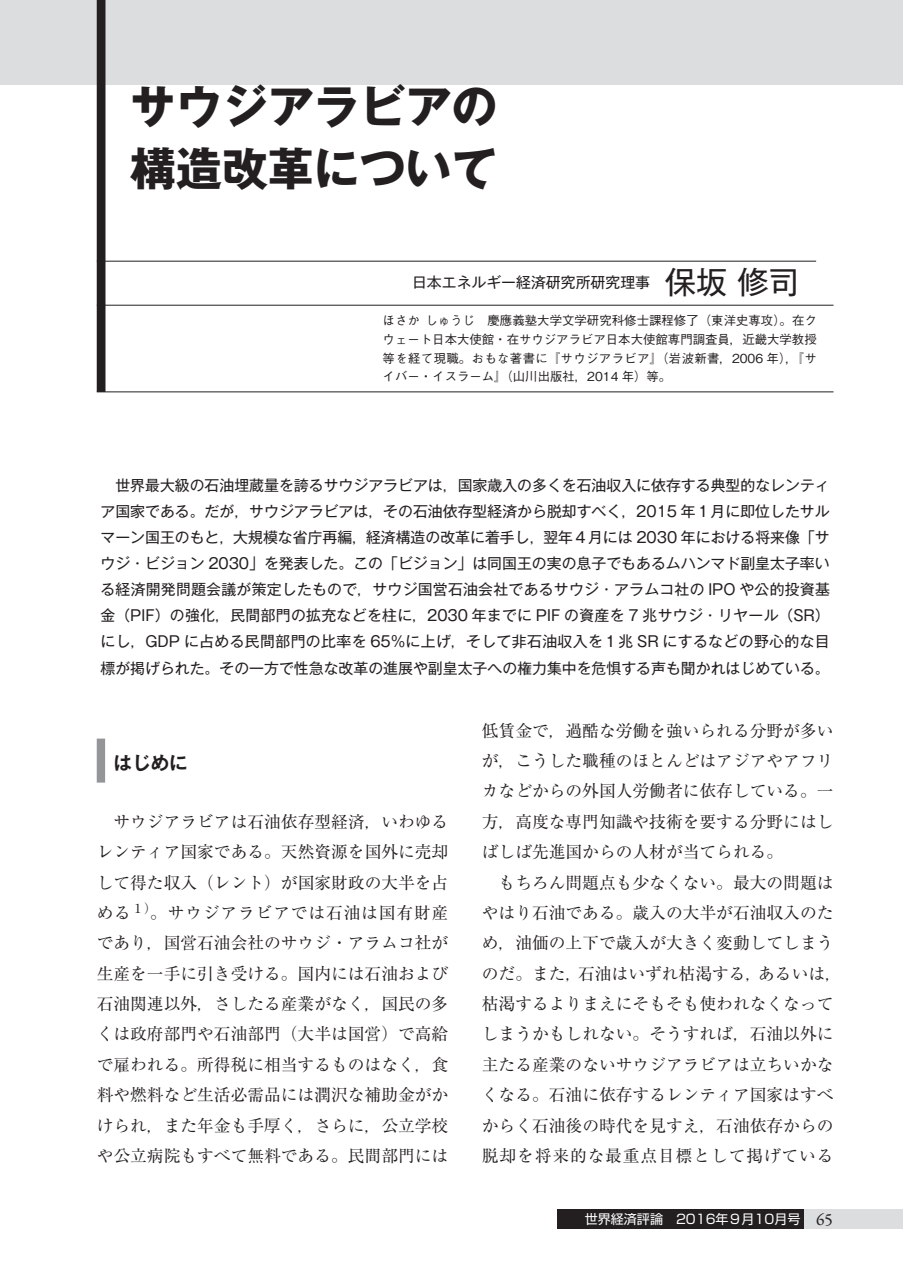
<style>
.page{position:relative;width:903px;height:1275px;background:#fff}
.page>*{position:absolute;margin:0;border:0;box-sizing:border-box;transform-origin:0 0}
.t1{font:700 45.85px/61.9px "Gothic MB101 Pro";color:#231f20}
.t2{font:700 18.55px "Gothic MB101 Pro De";color:#231f20}
.t3{font:16.8px/30.4px "Ryumin Pro";color:#231f20;text-align:justify}
.t4{font:14.88px/26.1px "Gothic MB101 Pro";color:#231f20;text-align:justify}
.t5{font:12.95px "Shin Go Pro";color:#fff}
.t6{font:500 12.42px/18.6px "Gothic BBB Pro";color:#231f20;text-align:justify}
.s1{font-size:30.97px}
.s2{font-family:"Garamond Premr Pro";font-size:17.32px;color:#231f20}
</style>
<div class="page">
<div style="left:0;top:0;width:903px;height:84px;background:#dcdddf"></div>
<div style="left:557px;top:1209px;width:247px;height:20px;background:#231f20"></div>
<div style="left:804px;top:1209px;width:99px;height:20px;background:#dcdddf"></div>
<hr style="left:97px;top:261px;width:719px;height:1px;background:#231f20">
<hr style="left:97px;top:305px;width:736px;height:1px;background:#231f20">
<hr style="left:97px;top:392px;width:736px;height:1px;background:#231f20">
<div style="left:97px;top:0;width:8px;height:392px;background:#231f20"></div>
<div style="left:97px;top:739px;width:8px;height:44px;background:#939598"></div>
<h1 class="t1" style="left:130px;top:70px;width:369px">サウジアラビアの構造改革について</h1>
<p class="t4" style="left:412px;top:267px;width:389px">日本エネルギー経済研究所研究理事　<span class="s1">保坂 修司</span></p>
<p class="t6" style="left:383px;top:310px;width:436px">ほさか しゅうじ　慶應義塾大学文学研究科修士課程修了（東洋史専攻）。在クウェート日本大使館・在サウジアラビア日本大使館専門調査員，近畿大学教授等を経て現職。おもな著書に『サウジアラビア』（岩波新書，2006 年），『サイバー・イスラーム』（山川出版社，2014 年）等。</p>
<p class="t4" style="left:100px;top:470px;width:731px;text-indent:15px">世界最大級の石油埋蔵量を誇るサウジアラビアは，国家歳入の多くを石油収入に依存する典型的なレンティア国家である。だが，サウジアラビアは，その石油依存型経済から脱却すべく，2015 年１月に即位したサルマーン国王のもと，大規模な省庁再編，経済構造の改革に着手し，翌年４月には 2030 年における将来像「サウジ・ビジョン 2030」を発表した。この「ビジョン」は同国王の実の息子でもあるムハンマド副皇太子率いる経済開発問題会議が策定したもので，サウジ国営石油会社であるサウジ・アラムコ社の IPO や公的投資基金（PIF）の強化，民間部門の拡充などを柱に，2030 年までに PIF の資産を 7 兆サウジ・リヤール（SR）にし，GDP に占める民間部門の比率を 65%に上げ，そして非石油収入を１兆 SR にするなどの野心的な目標が掲げられた。その一方で性急な改革の進展や副皇太子への権力集中を危惧する声も聞かれはじめている。</p>
<p class="t2" style="left:113px;top:748px;width:76px">はじめに</p>
<p class="t3" style="left:97px;top:805px;width:353px;text-indent:17px">サウジアラビアは石油依存型経済，いわゆるレンティア国家である。天然資源を国外に売却して得た収入（レント）が国家財政の大半を占める<sup>１）</sup>。サウジアラビアでは石油は国有財産であり，国営石油会社のサウジ・アラムコ社が生産を一手に引き受ける。国内には石油および石油関連以外，さしたる産業がなく，国民の多くは政府部門や石油部門（大半は国営）で高給で雇われる。所得税に相当するものはなく，食料や燃料など生活必需品には潤沢な補助金がかけられ，また年金も手厚く，さらに，公立学校や公立病院もすべて無料である。民間部門には</p>
<p class="t3" style="left:482px;top:714px;width:353px">低賃金で，過酷な労働を強いられる分野が多いが，こうした職種のほとんどはアジアやアフリカなどからの外国人労働者に依存している。一方，高度な専門知識や技術を要する分野にはしばしば先進国からの人材が当てられる。</p>
<p class="t3" style="left:482px;top:866px;width:361px;text-align:center">もちろん問題点も少なくない。最大の問題は<br>やはり石油である。歳入の大半が石油収入のため，油価の上下で歳入が大きく変動してしまうのだ。また，石油はいずれ枯渇する，あるいは，枯渇するよりまえにそもそも使われなくなってしまうかもしれない。そうすれば，石油以外に主たる産業のないサウジアラビアは立ちいかなくなる。石油に依存するレンティア国家はすべからく石油後の時代を見すえ，石油依存からの脱却を将来的な最重点目標として掲げている</p>
<p class="t5" style="left:585px;top:1208px;width:250px">世界経済評論　2016年９月10月号 <span class="s2">65</span></p>
</div>
